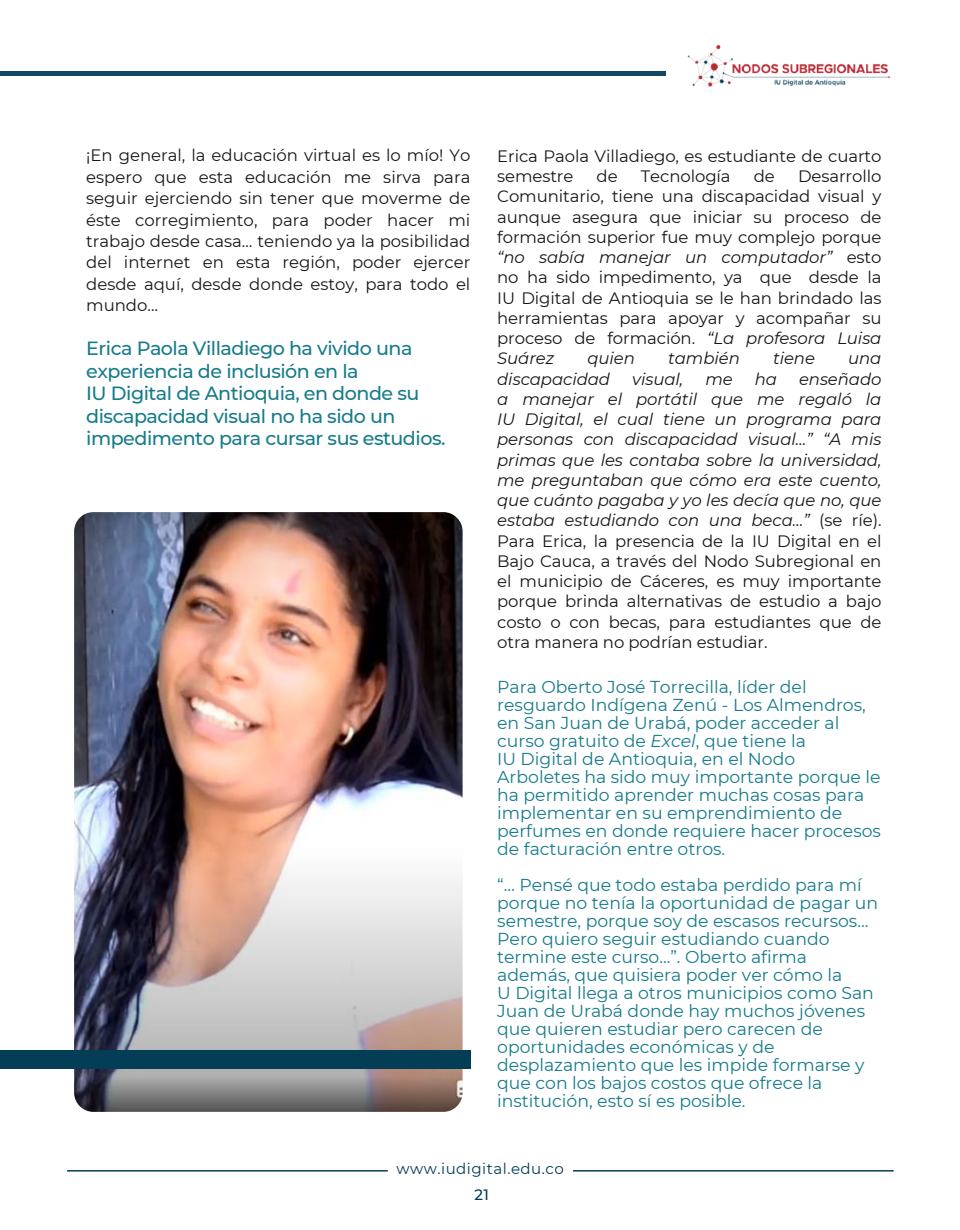
<style>
.page{position:relative;width:960px;height:1230px;background:#fff}
.page>*{position:absolute;margin:0;border:0;box-sizing:border-box;transform-origin:0 0}
.t1{font:500 19.05px/22.5px "Montserrat";letter-spacing:-.025em;color:#177b8b}
.t2{font:17.25px/18px "Montserrat";color:#177b8b}
.t3{font:16.5px/20.2px "Montserrat";letter-spacing:-.005em;color:#171615;text-align:justify}
.t4{font:italic 16.5px/20.2px "Montserrat";letter-spacing:-.005em;color:#171615;text-align:justify}
.t5{font:15px "Montserrat";letter-spacing:.035em;color:#043d56}
.t6{font:500 15px "Montserrat";color:#043d56}
.s1{font-style:italic}
.s2{font-style:normal}
</style>
<div class="page">
<hr style="left:67px;top:1170px;width:321px;height:1px;background:#043d56">
<hr style="left:573px;top:1170px;width:321px;height:1px;background:#043d56">
<img style="left:74px;top:512px;width:388px;height:599px;border-radius:19px">
<div style="left:0;top:1050px;width:470px;height:19px;background:#043d56"></div>
<img style="left:687px;top:45px;width:203px;height:42px">
<hr style="left:0;top:72px;width:665px;height:3px;background:#104863">
<p class="t3" style="left:86px;top:145px;width:386px;line-height:21.3px">¡En general, la educación virtual es lo mío! Yo espero que esta educación me sirva para seguir ejerciendo sin tener que moverme de éste corregimiento, para poder hacer mi trabajo desde casa… teniendo ya la posibilidad del internet en esta región, poder ejercer desde aquí, desde donde estoy, para todo el mundo…</p>
<p class="t1" style="left:86px;top:337px;width:361px">Erica Paola Villadiego ha vivido una experiencia de inclusión en la<br>IU Digital de Antioquia, en donde su discapacidad visual no ha sido un impedimento para cursar sus estudios.</p>
<p class="t3" style="left:497px;top:146px;width:386px">Erica Paola Villadiego, es estudiante de cuarto semestre</p>
<p class="t3" style="left:497px;top:166px;width:386px;text-indent:301px">Desarrollo Comunitario, tiene una discapacidad visual y aunque asegura que iniciar su proceso de formación superior fue muy complejo porque <span class="s1">“no sabía manejar un computador”</span> esto no ha sido impedimento, ya que desde la IU Digital de Antioquia se le han brindado las herramientas para apoyar y acompañar su proceso de formación. <span class="s1">“La profesora Luisa Suárez</span></p>
<p class="t3" style="left:596px;top:166px;width:23px">de</p>
<p class="t3" style="left:641px;top:166px;width:91px">Tecnología</p>
<p class="t3" style="left:754px;top:166px;width:23px">de</p>
<p class="t4" style="left:587px;top:348px;width:49px">quien</p>
<p class="t4" style="left:668px;top:348px;width:73px">también</p>
<p class="t4" style="left:773px;top:348px;width:43px">tiene</p>
<p class="t4" style="left:848px;top:348px;width:35px">una</p>
<p class="t4" style="left:497px;top:369px;width:114px">discapacidad</p>
<p class="t4" style="left:632px;top:369px;width:53px">visual,</p>
<p class="t4" style="left:705px;top:369px;width:29px">me</p>
<p class="t4" style="left:754px;top:369px;width:24px">ha</p>
<p class="t4" style="left:497px;top:369px;width:386px;text-indent:302px">enseñado a manejar el portátil que me regaló la IU Digital, el cual tiene un programa para personas con discapacidad visual…” “A mis primas que les contaba sobre la universidad, me preguntaban que cómo era este cuento, que cuánto pagaba y yo les decía que no, que estaba estudiando con una beca…” <span class="s2">(se ríe).<br>Para Erica, la presencia de la IU Digital en el Bajo Cauca, a través del Nodo Subregional en el municipio de Cáceres, es muy importante porque brinda alternativas de estudio a bajo costo o con becas, para estudiantes que de otra manera no podrían estudiar.</span></p>
<p class="t2" style="left:497px;top:678px;width:385px">Para Oberto José Torrecilla, líder del resguardo Indígena Zenú - Los Almendros, en San Juan de Urabá, poder acceder al curso gratuito de <span class="s1">Excel</span>, que tiene la<br>IU Digital de Antioquia, en el Nodo Arboletes ha sido muy importante porque le ha permitido aprender muchas cosas para implementar en su emprendimiento de perfumes en donde requiere hacer procesos de facturación entre otros.</p>
<p class="t2" style="left:497px;top:876px;width:382px">“… Pensé que todo estaba perdido para mí porque no tenía la oportunidad de pagar un semestre, porque soy de escasos recursos… Pero quiero seguir estudiando cuando termine este curso...”. Oberto afirma además, que quisiera poder ver cómo la<br>U Digital llega a otros municipios como San Juan de Urabá donde hay muchos jóvenes que quieren estudiar pero carecen de oportunidades económicas y de desplazamiento que les impide formarse y que con los bajos costos que ofrece la institución, esto sí es posible.</p>
<p class="t5" style="left:396px;top:1159px;width:169px">www.iudigital.edu.co</p>
<p class="t6" style="left:474px;top:1185px;width:16px">21</p>
</div>
